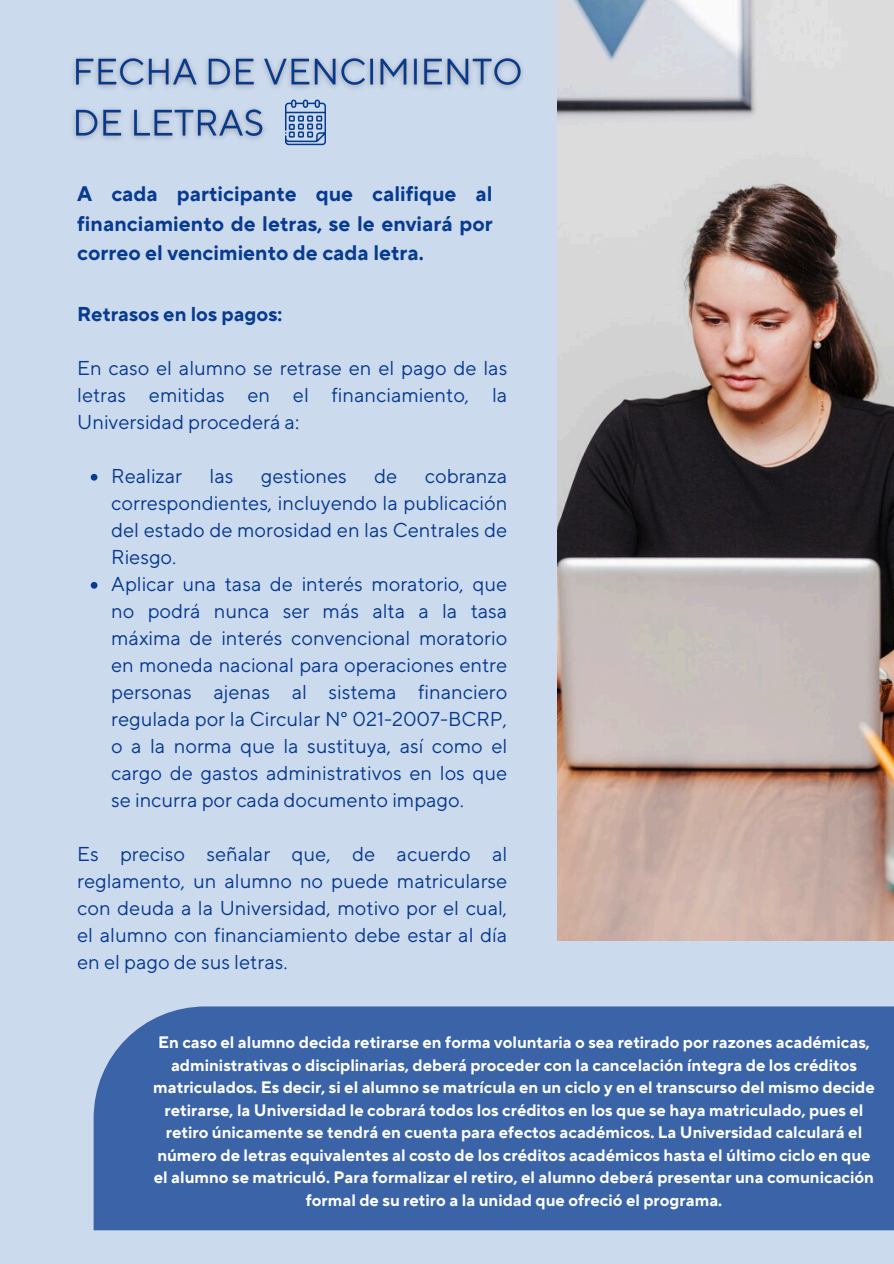
<style>
.page{position:relative;width:894px;height:1264px;background:#fff}
.page>*{position:absolute;margin:0;border:0;box-sizing:border-box;transform-origin:0 0}
.t1{font:700 21px/29.2px "TT Norms Pro";color:#073b8f;text-align:justify}
.t2{font:19.95px/27px "TT Norms Pro";color:#073b8f;text-align:justify}
.t3{font:700 19.95px "TT Norms Pro";color:#073b8f}
.t4{font:700 16.5px/22.5px "TT Norms Pro";color:#fff;text-align:center}
</style>
<div class="page">
<div style="left:0;top:0;width:893px;height:1263px;background:#ccdaee"></div>
<img style="left:557px;top:0;width:336px;height:940px">
<div style="left:94px;top:1006px;width:799px;height:224px;background:#3a64a7"></div>
<img style="left:73px;top:57px;width:450px;height:89px">
<svg style="left:285px;top:100px;width:40px;height:45px"></svg>
<svg style="left:91px;top:474px;width:6px;height:6px"></svg>
<svg style="left:91px;top:582px;width:6px;height:6px"></svg>
<h2 class="t1" style="left:77px;top:180px;width:417px">A cada participante que califique al financiamiento de letras, se le enviará por correo el vencimiento de cada letra.</h2>
<h3 class="t3" style="left:77px;top:302px;width:206px">Retrasos en los pagos:</h3>
<p class="t2" style="left:77px;top:355px;width:431px">En caso el alumno se retrase en el pago de las letras emitidas en el financiamiento, la Universidad procederá a:</p>
<p class="t2" style="left:111px;top:463px;width:72px">Realizar</p>
<p class="t2" style="left:209px;top:463px;width:25px">las</p>
<p class="t2" style="left:261px;top:463px;width:87px">gestiones</p>
<p class="t2" style="left:374px;top:463px;width:25px">de</p>
<p class="t2" style="left:111px;top:463px;width:397px;text-indent:313px">cobranza correspondientes, incluyendo la publicación del estado de morosidad en las Centrales de Riesgo.</p>
<h3 class="t2" style="left:111px;top:571px;width:397px">Aplicar una tasa de interés moratorio, que no podrá nunca ser más alta a la tasa máxima de interés convencional moratorio en moneda nacional para operaciones entre personas ajenas al sistema financiero regulada por la Circular N° 021-2007-BCRP, o a la norma que la sustituya, así como el cargo de gastos administrativos en los que se incurra por cada documento impago.</h3>
<p class="t2" style="left:77px;top:841px;width:431px">Es preciso señalar que, de acuerdo al reglamento, un alumno no puede matricularse con deuda a la Universidad, motivo por el cual, el alumno con financiamiento debe estar al día en el pago de sus letras.</p>
<h2 class="t4" style="left:153px;top:1032px;width:722px">En caso el alumno decida retirarse en forma voluntaria o sea retirado por razones académicas, administrativas o disciplinarias, deberá proceder con la cancelación íntegra de los créditos matriculados. Es decir, si el alumno se matrícula en un ciclo y en el transcurso del mismo decide retirarse, la Universidad le cobrará todos los créditos en los que se haya matriculado, pues el retiro únicamente se tendrá en cuenta para efectos académicos. La Universidad calculará el número de letras equivalentes al costo de los créditos académicos hasta el último ciclo en que el alumno se matriculó. Para formalizar el retiro, el alumno deberá presentar una comunicación formal de su retiro a la unidad que ofreció el programa.</h2>
</div>
